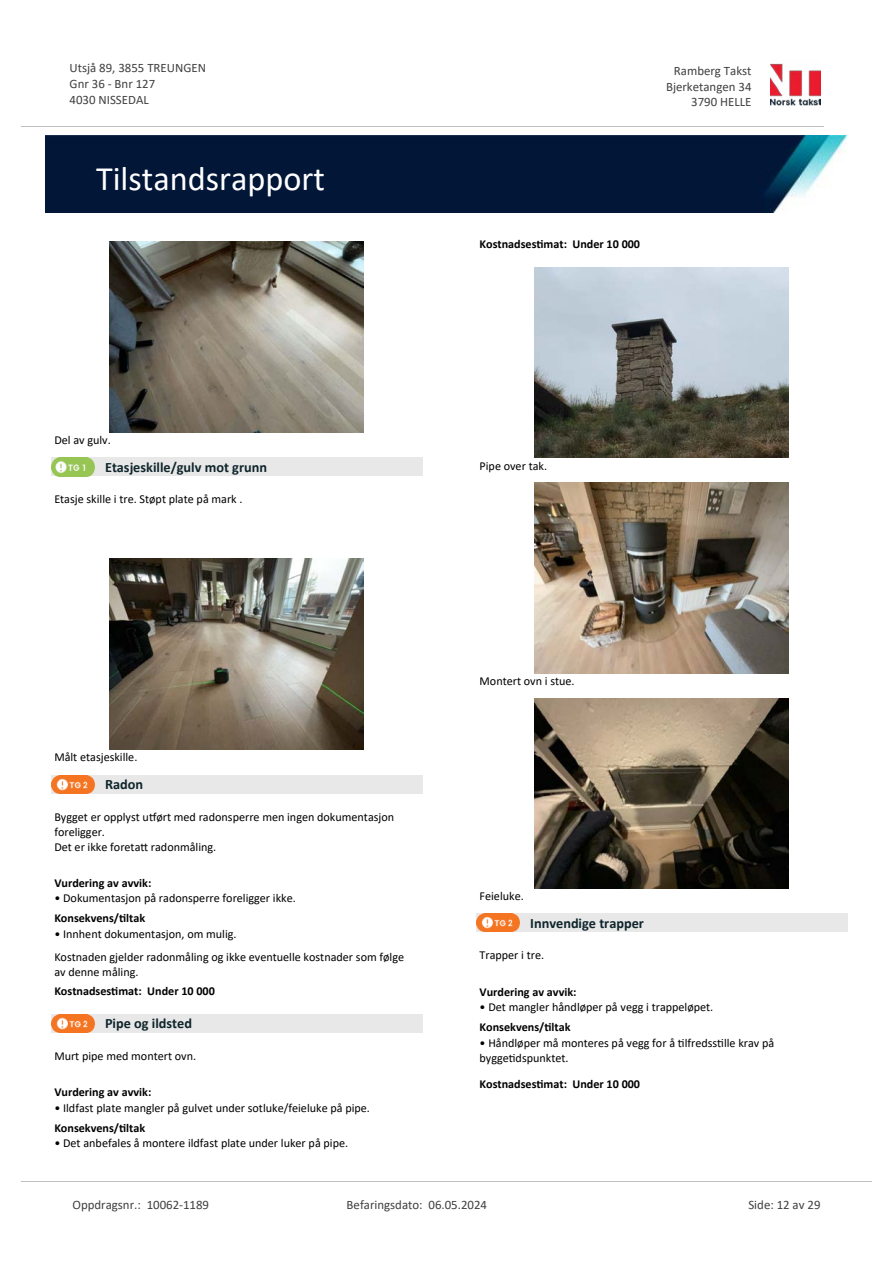
<style>
.page{position:relative;width:893px;height:1263px;background:#fff}
.page>*{position:absolute;margin:0;border:0;box-sizing:border-box;transform-origin:0 0}
.t1{font:34.35px "Calibri";color:#fff}
.t2{font:700 14.25px "Calibri";color:#0f252c}
.t3{font:12.9px/15.8px "Calibri";color:#404040}
.t4{font:12.15px/14.9px "Calibri";color:#000}
.t5{font:700 12.15px "Calibri";color:#000}
</style>
<div class="page">
<img style="left:109px;top:241px;width:254px;height:191px">
<div style="left:51px;top:458px;width:372px;height:18px;background:#e8e8e8"></div>
<img style="left:51px;top:458px;width:43px;height:18px">
<img style="left:109px;top:559px;width:254px;height:190px">
<div style="left:51px;top:775px;width:372px;height:18px;background:#e8e8e8"></div>
<img style="left:51px;top:775px;width:43px;height:18px">
<div style="left:51px;top:1014px;width:372px;height:19px;background:#e8e8e8"></div>
<svg style="left:56px;top:1019px;width:39px;height:14px"></svg>
<img style="left:51px;top:1014px;width:43px;height:18px">
<img style="left:534px;top:267px;width:254px;height:191px">
<img style="left:534px;top:483px;width:254px;height:190px">
<img style="left:534px;top:698px;width:254px;height:191px">
<div style="left:477px;top:913px;width:371px;height:19px;background:#e8e8e8"></div>
<svg style="left:481px;top:918px;width:39px;height:14px"></svg>
<img style="left:477px;top:913px;width:42px;height:18px">
<img style="left:770px;top:63px;width:51px;height:43px">
<hr style="left:21px;top:127px;width:802px;height:1px;background:#c0c0c0">
<img style="left:46px;top:135px;width:800px;height:78px">
<hr style="left:21px;top:1181px;width:851px;height:1px;background:#c0c0c0">
<p class="t3" style="left:70px;top:60px;width:138px">Utsjå 89, 3855 TREUNGEN<br>Gnr 36 - Bnr 127<br>4030 NISSEDAL</p>
<p class="t3" style="left:674px;top:63px;width:79px">Ramberg Takst</p>
<p class="t3" style="left:666px;top:78px;width:87px">Bjerketangen 34</p>
<p class="t3" style="left:691px;top:94px;width:62px">3790 HELLE</p>
<h1 class="t1" style="left:96px;top:155px;width:230px">Tilstandsrapport</h1>
<p class="t4" style="left:54px;top:432px;width:58px">Del av gulv.</p>
<p class="t2" style="left:105px;top:457px;width:163px">Etasjeskille/gulv mot grunn</p>
<p class="t4" style="left:54px;top:492px;width:190px">Etasje skille i tre. Støpt plate på mark .</p>
<p class="t4" style="left:54px;top:750px;width:85px">Målt etasjeskille.</p>
<p class="t2" style="left:105px;top:774px;width:40px">Radon</p>
<p class="t4" style="left:54px;top:809px;width:341px">Bygget er opplyst u琀昀ørt med radonsperre men ingen dokumentasjon foreligger.<br>Det er ikke foreta琀琀 radonmåling.</p>
<p class="t5" style="left:54px;top:874px;width:98px">Vurdering av avvik:</p>
<p class="t4" style="left:54px;top:890px;width:243px">• Dokumentasjon på radonsperre foreligger ikke.</p>
<p class="t5" style="left:54px;top:910px;width:92px">Konsekvens/琀椀ltak</p>
<p class="t4" style="left:54px;top:922px;width:351px;line-height:22.8px">• Innhent dokumentasjon, om mulig.<br>Kostnaden gjelder radonmåling og ikke eventuelle kostnader som følge</p>
<p class="t4" style="left:54px;top:964px;width:86px">av denne måling.</p>
<p class="t5" style="left:54px;top:982px;width:162px">Kostnadses琀椀mat: Under 10 000</p>
<p class="t2" style="left:105px;top:1013px;width:88px">Pipe og ildsted</p>
<p class="t4" style="left:54px;top:1048px;width:143px">Murt pipe med montert ovn.</p>
<p class="t5" style="left:54px;top:1083px;width:98px">Vurdering av avvik:</p>
<p class="t4" style="left:54px;top:1100px;width:317px">• Ildfast plate mangler på gulvet under sotluke/feieluke på pipe.</p>
<p class="t5" style="left:54px;top:1119px;width:92px">Konsekvens/琀椀ltak</p>
<p class="t4" style="left:54px;top:1135px;width:295px">• Det anbefales å montere ildfast plate under luker på pipe.</p>
<p class="t5" style="left:480px;top:235px;width:162px">Kostnadses琀椀mat: Under 10 000</p>
<p class="t4" style="left:480px;top:458px;width:69px">Pipe over tak.</p>
<p class="t4" style="left:480px;top:673px;width:97px">Montert ovn i stue.</p>
<p class="t4" style="left:480px;top:888px;width:46px">Feieluke.</p>
<p class="t2" style="left:530px;top:913px;width:115px">Innvendige trapper</p>
<p class="t4" style="left:480px;top:948px;width:66px">Trapper i tre.</p>
<p class="t5" style="left:480px;top:983px;width:98px">Vurdering av avvik:</p>
<p class="t4" style="left:480px;top:999px;width:235px">• Det mangler håndløper på vegg i trappeløpet.</p>
<p class="t5" style="left:480px;top:1018px;width:92px">Konsekvens/琀椀ltak</p>
<p class="t4" style="left:480px;top:1035px;width:296px">• Håndløper må monteres på vegg for å 琀椀lfredss琀椀lle krav på bygge琀椀dspunktet.</p>
<p class="t5" style="left:480px;top:1075px;width:162px">Kostnadses琀椀mat: Under 10 000</p>
<p class="t3" style="left:72px;top:1197px;width:138px">Oppdragsnr.: 10062-1189</p>
<p class="t3" style="left:347px;top:1197px;width:142px">Befaringsdato: 06.05.2024</p>
<p class="t3" style="left:748px;top:1197px;width:74px">Side: 12 av 29</p>
</div>
